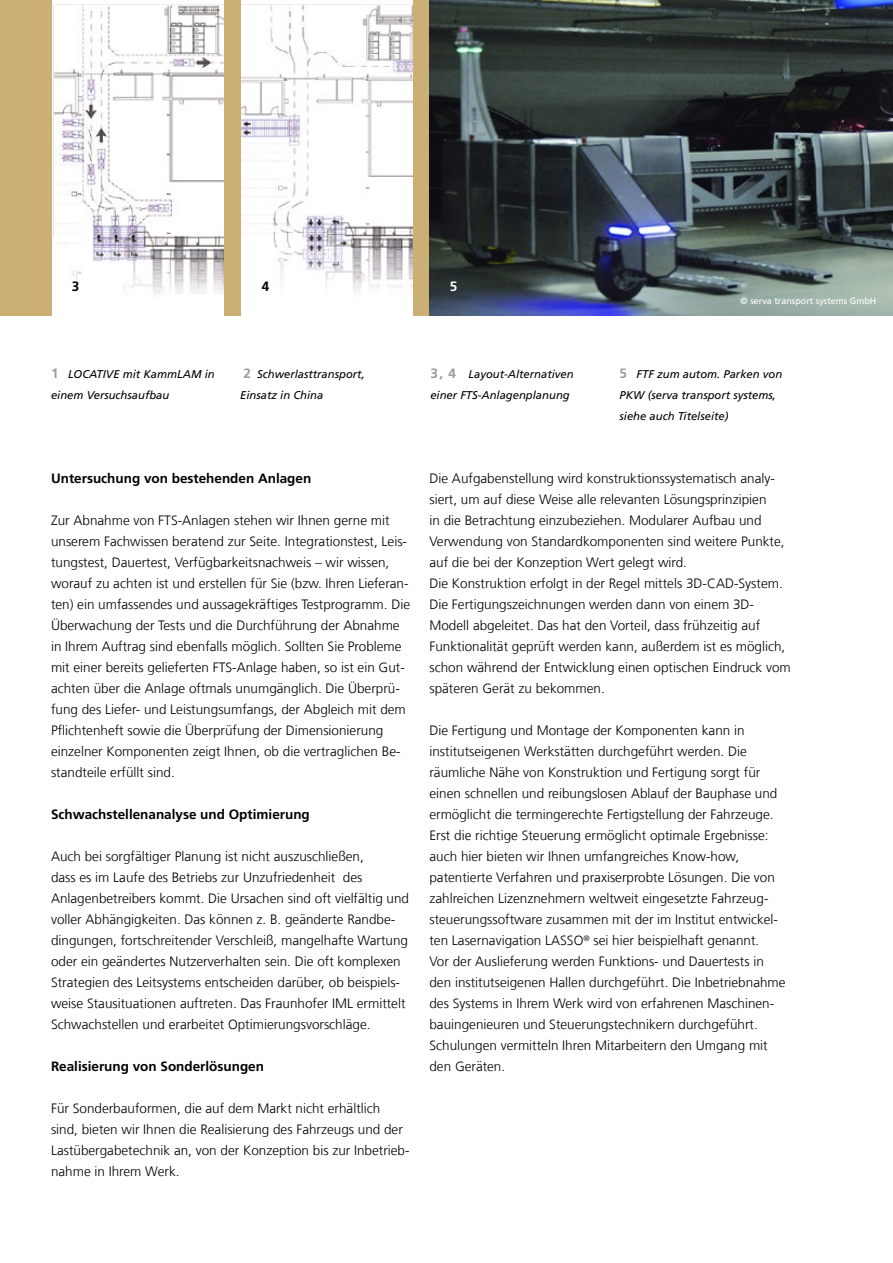
<style>
.page{position:relative;width:893px;height:1263px;background:#fff}
.page>*{position:absolute;margin:0;border:0;box-sizing:border-box;transform-origin:0 0}
._06_Fließtext{font:300 13.5px/21px "Frutiger LT Com";color:#000}
._07_Zwischenüberschr{font:300 13.5px/21px "Frutiger LT Com";color:#000}
._07_Zwischenüberschr-2{font:700 13.5px "Frutiger LT Com";color:#000}
.t1{font:700 13.5px "Frutiger LT Com";color:#fff}
._05_Marginalie_Bildu{font:italic 11.25px/21px "Frutiger LT Com";color:#000}
.t2{font:9px "Frutiger LT Com";color:#fff}
.s1{font-weight:700;font-style:normal;font-size:13.5px;color:#9c9c9d}
</style>
<div class="page">
<div style="left:0;top:0;width:893px;height:315px;background:#cbaf75"></div>
<img style="left:429px;top:0;width:464px;height:315px">
<img style="left:52px;top:0;width:171px;height:315px">
<img style="left:241px;top:0;width:171px;height:315px">
<p class="_07_Zwischenüberschr-2" style="left:72px;top:278px;width:9px">3</p>
<p class="_07_Zwischenüberschr-2" style="left:262px;top:278px;width:9px">4</p>
<p class="t1" style="left:450px;top:278px;width:9px">5</p>
<p class="t2" style="left:741px;top:295px;width:137px">© serva transport systems GmbH</p>
<p class="_05_Marginalie_Bildu" style="left:51px;top:364px;width:165px"><span class="s1">1</span> LOCATIVE mit KammLAM in einem Versuchsaufbau</p>
<p class="_05_Marginalie_Bildu" style="left:240px;top:364px;width:126px"><span class="s1">2</span> Schwerlasttransport,<br>Einsatz in China</p>
<p class="_05_Marginalie_Bildu" style="left:430px;top:364px;width:145px"><span class="s1">3, 4</span> Layout-Alternativen einer FTS-Anlagenplanung</p>
<p class="_05_Marginalie_Bildu" style="left:620px;top:364px;width:164px"><span class="s1">5</span> FTF zum autom. Parken von<br>PKW (serva transport systems, siehe auch Titelseite)</p>
<p class="_07_Zwischenüberschr-2" style="left:51px;top:470px;width:262px">Untersuchung von bestehenden Anlagen</p>
<p class="_07_Zwischenüberschr" style="left:51px;top:510px;width:361px">Zur Abnahme von FTS-Anlagen stehen wir Ihnen gerne mit unserem Fachwissen beratend zur Seite. Integrationstest, Leis&shy;tungstest, Dauertest, Verfügbarkeitsnachweis – wir wissen, worauf zu achten ist und erstellen für Sie (bzw. Ihren Lieferan&shy;ten) ein umfassendes und aussagekräftiges Testprogramm. Die Überwachung der Tests und die Durchführung der Abnahme in Ihrem Auftrag sind ebenfalls möglich. Sollten Sie Probleme mit einer bereits gelieferten FTS-Anlage haben, so ist ein Gut&shy;achten über die Anlage oftmals unumgänglich. Die Überprü&shy;fung des Liefer- und Leistungsumfangs, der Abgleich mit dem Pflichtenheft sowie die Überprüfung der Dimensionierung einzelner Komponenten zeigt Ihnen, ob die vertraglichen Be&shy;standteile erfüllt sind.</p>
<p class="_07_Zwischenüberschr-2" style="left:51px;top:806px;width:260px">Schwachstellenanalyse und Optimierung</p>
<p class="_06_Fließtext" style="left:51px;top:846px;width:360px">Auch bei sorgfältiger Planung ist nicht auszuschließen,<br>dass es im Laufe des Betriebs zur Unzufriedenheit des Anlagenbetreibers kommt. Die Ursachen sind oft vielfältig und voller Abhängigkeiten. Das können z. B. geänderte Randbe&shy;dingungen, fortschreitender Verschleiß, mangelhafte Wartung oder ein geändertes Nutzerverhalten sein. Die oft komplexen Strategien des Leitsystems entscheiden darüber, ob beispiels&shy;weise Stausituationen auftreten. Das Fraunhofer IML ermittelt Schwachstellen und erarbeitet Optimierungsvorschläge.</p>
<p class="_07_Zwischenüberschr-2" style="left:51px;top:1058px;width:215px">Realisierung von Sonderlösungen</p>
<p class="_06_Fließtext" style="left:51px;top:1098px;width:360px">Für Sonderbauformen, die auf dem Markt nicht erhältlich sind, bieten wir Ihnen die Realisierung des Fahrzeugs und der Lastübergabetechnik an, von der Konzeption bis zur Inbetrieb&shy;nahme in Ihrem Werk.</p>
<p class="_06_Fließtext" style="left:429px;top:468px;width:357px">Die Aufgabenstellung wird konstruktionssystematisch analy&shy;siert, um auf diese Weise alle relevanten Lösungsprinzipien<br>in die Betrachtung einzubeziehen. Modularer Aufbau und Verwendung von Standardkomponenten sind weitere Punkte, auf die bei der Konzeption Wert gelegt wird.</p>
<p class="_06_Fließtext" style="left:429px;top:573px;width:363px">Die Konstruktion erfolgt in der Regel mittels 3D-CAD-System.<br>Die Fertigungszeichnungen werden dann von einem 3D-Modell abgeleitet. Das hat den Vorteil, dass frühzeitig auf Funktionalität geprüft werden kann, außerdem ist es möglich, schon während der Entwicklung einen optischen Eindruck vom späteren Gerät zu bekommen.</p>
<p class="_06_Fließtext" style="left:429px;top:720px;width:349px">Die Fertigung und Montage der Komponenten kann in institutseigenen Werkstätten durchgeführt werden. Die räumliche Nähe von Konstruktion und Fertigung sorgt für einen schnellen und reibungslosen Ablauf der Bauphase und ermöglicht die termingerechte Fertigstellung der Fahrzeuge.</p>
<p class="_06_Fließtext" style="left:429px;top:825px;width:350px">Erst die richtige Steuerung ermöglicht optimale Ergebnisse: auch hier bieten wir Ihnen umfangreiches Know-how, patentierte Verfahren und praxiserprobte Lösungen. Die von zahlreichen Lizenznehmern weltweit eingesetzte Fahrzeug&shy;steuerungssoftware zusammen mit der im Institut entwickel&shy;ten Lasernavigation LASSO<sup>®</sup> sei hier beispielhaft genannt.</p>
<p class="_06_Fließtext" style="left:429px;top:951px;width:358px">Vor der Auslieferung werden Funktions- und Dauertests in den institutseigenen Hallen durchgeführt. Die Inbetriebnahme des Systems in Ihrem Werk wird von erfahrenen Maschinen&shy;bauingenieuren und Steuerungstechnikern durchgeführt.<br>Schulungen vermitteln Ihren Mitarbeitern den Umgang mit den Geräten.</p>
</div>
